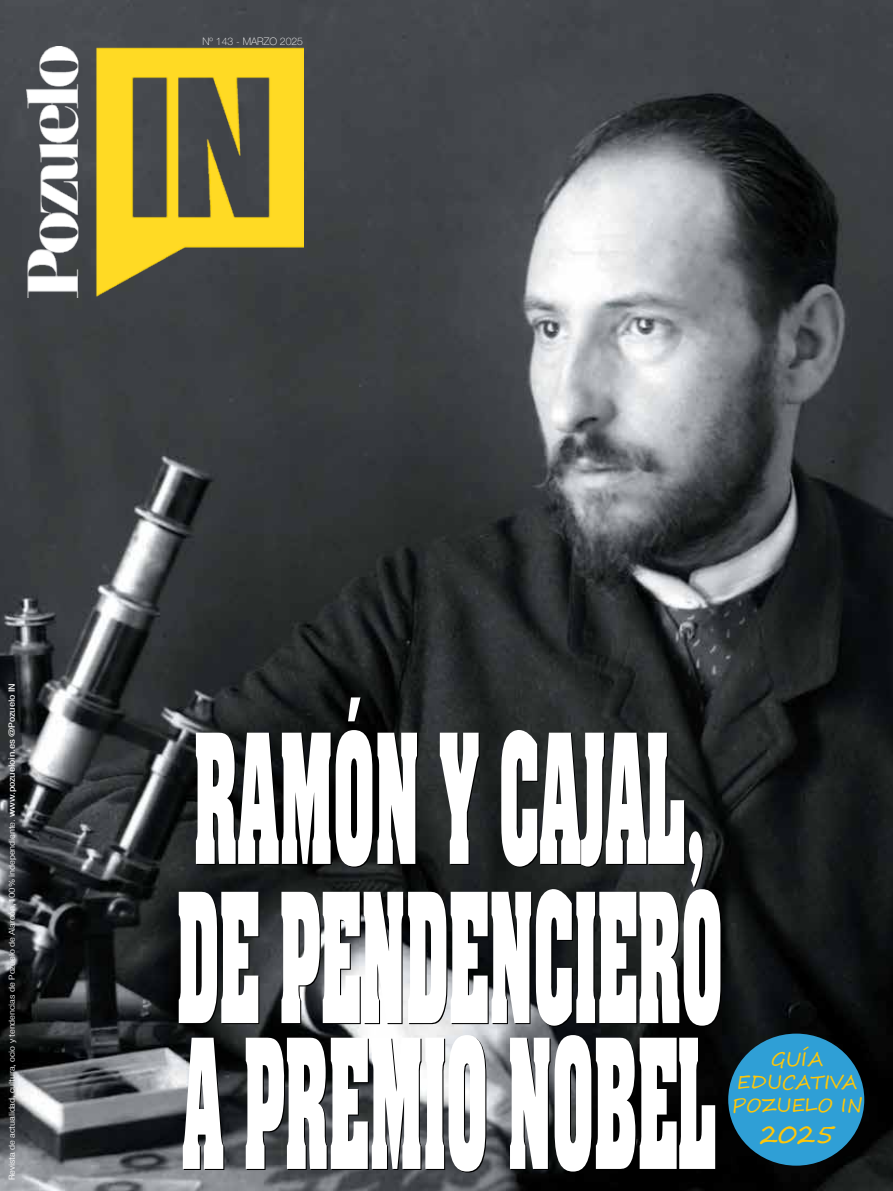
<style>
.page{position:relative;width:893px;height:1191px;background:#fff}
.page>*{position:absolute;margin:0;border:0;box-sizing:border-box;transform-origin:0 0}
.t1{font:700 153.15px/159px "Aachen Std";color:#fff;scale:.38 1}
.t2{font:25.5px "Segoe Script";color:#ffc709}
.t3{font:19.2px/23.1px "Segoe Script";color:#ffc709;text-align:center}
.t4{font:100 10.35px "Helvetica Neue LT Std";color:#fff}
.t5{font:300 condensed 8.25px "Helvetica Neue LT Std";letter-spacing:-.01em;color:#fff;scale:1.37 1}
.s1{font-weight:400;font-size:8.7px}
</style>
<div class="page">
<img style="left:0;top:0;width:893px;height:1191px">
<img style="left:27px;top:47px;width:276px;height:250px">
<div style="left:728px;top:1033px;width:136px;height:132px;background:#2f9fd6;border-radius:50%"></div>
<p class="t4" style="left:203px;top:36px;width:102px">Nº 143 - MARZO 2025</p>
<p class="t5" style="left:7px;top:1180px;width:364px;rotate:-90deg">Revista de actualidad, cultura, ocio y tendencias de Pozuelo de Alarcón,100% independiente. <span class="s1">www.pozueloin.es @Pozuelo IN</span></p>
<h1 class="t1" style="left:177px;top:722px;width:1439px">RAMÓN Y CAJAL,<br>DE PENDENCIERO</h1>
<h1 class="t1" style="left:182px;top:1027px;width:1409px">A PREMIO NOBEL</h1>
<h3 class="t3" style="left:731px;top:1048px;width:133px">GUÍA<br>EDUCATIVA<br>POZUELO IN</h3>
<h2 class="t2" style="left:760px;top:1113px;width:76px">2025</h2>
</div>
